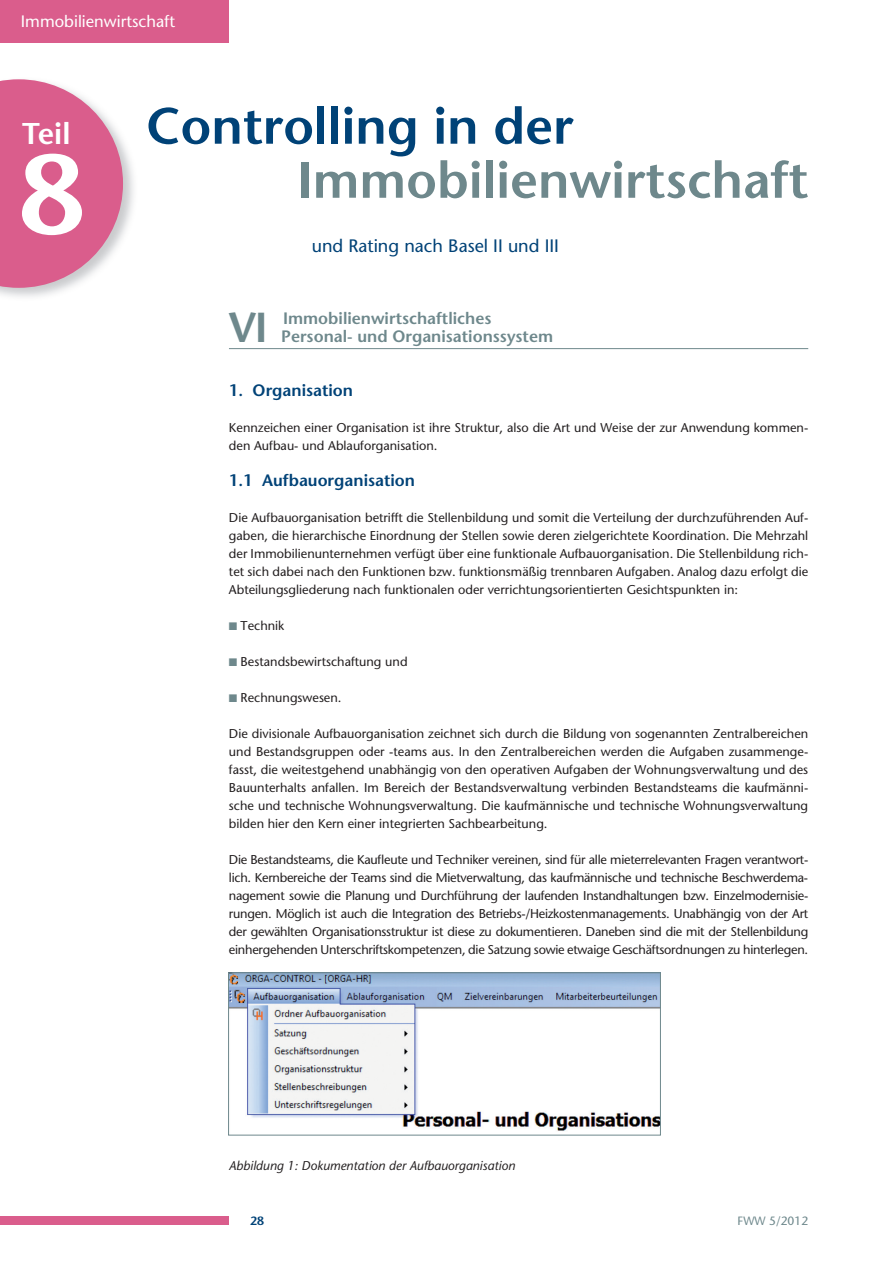
<style>
.page{position:relative;width:893px;height:1263px;background:#fff}
.page>*{position:absolute;margin:0;border:0;box-sizing:border-box;transform-origin:0 0}
.t1{font:600 112.5px "Stone Sans";color:#fff}
.t2{font:600 51px "Stone Sans";color:#6e888c}
.t3{font:600 51px "Stone Sans";color:#004277}
.t4{font:600 41.85px "Stone Sans";color:#6e888c}
.t5{font:600 30px "Stone Sans";color:#fff}
.t6{font:18px "Stone Sans";color:#004277}
.t7{font:600 16.5px/18px "Stone Sans";color:#6e888c}
.t8{font:600 16.5px "Stone Sans";color:#004277}
.t9{font:16.5px "Stone Sans";color:#fff}
.t10{font:12.75px/18px "Stone Sans";color:#231f20;text-align:justify}
.t11{font:italic 12.75px "Stone Sans";color:#231f20}
.t12{font:12px "Stone Sans";color:#6e888c}
.t13{font:600 12px "Stone Sans";color:#004277}
.s1{font-family:"European Pi Three";color:#6e888c}
</style>
<div class="page">
<div style="left:0;top:1215px;width:229px;height:9px;background:#da5d8c"></div>
<div style="left:0;top:0;width:229px;height:42px;background:#da5d8c"></div>
<svg style="left:0;top:79px;width:123px;height:209px;background:#de779e"></svg>
<hr style="left:229px;top:348px;width:578px;height:1px;background:#6e888c">
<img style="left:230px;top:974px;width:428px;height:157px">
<div style="left:228px;top:972px;width:432px;height:163px;border:1px solid #6e888c"></div>
<p class="t9" style="left:21px;top:11px;width:155px">Immobilienwirtschaft</p>
<h3 class="t5" style="left:22px;top:115px;width:50px">Teil</h3>
<h1 class="t1" style="left:20px;top:127px;width:66px">8</h1>
<h2 class="t3" style="left:146px;top:95px;width:428px">Controlling in der</h2>
<h2 class="t2" style="left:297px;top:149px;width:512px">Immobilienwirtschaft</h2>
<h3 class="t6" style="left:311px;top:235px;width:249px">und Rating nach Basel II und III</h3>
<h3 class="t4" style="left:229px;top:302px;width:40px">VI</h3>
<p class="t7" style="left:281px;top:309px;width:273px">Immobilienwirtschaftliches<br>Personal- und Organisationssystem</p>
<p class="t8" style="left:229px;top:380px;width:126px">1. Organisation</p>
<p class="t10" style="left:229px;top:418px;width:580px">Kennzeichen einer Organisation ist ihre Struktur, also die Art und Weise der zur Anwendung kommen&shy;den Aufbau- und Ablauforganisation.</p>
<p class="t8" style="left:229px;top:470px;width:187px">1.1 Aufbauorganisation</p>
<p class="t10" style="left:229px;top:508px;width:580px">Die Aufbauorganisation betrifft die Stellenbildung und somit die Verteilung der durchzuführenden Auf&shy;gaben, die hierarchische Einordnung der Stellen sowie deren zielgerichtete Koordination. Die Mehrzahl der Immobilienunternehmen verfügt über eine funktionale Aufbauorganisation. Die Stellenbildung rich&shy;tet sich dabei nach den Funktionen bzw. funktionsmäßig trennbaren Aufgaben. Analog dazu erfolgt die Abteilungsgliederung nach funktionalen oder verrichtungsorientierten Gesichtspunkten in:</p>
<p class="t10" style="left:229px;top:616px;width:57px"><span class="s1">K</span> Technik</p>
<p class="t10" style="left:229px;top:652px;width:180px"><span class="s1">K</span> Bestandsbewirtschaftung und</p>
<p class="t10" style="left:229px;top:688px;width:114px"><span class="s1">K</span> Rechnungswesen.</p>
<p class="t10" style="left:229px;top:724px;width:580px">Die divisionale Aufbauorganisation zeichnet sich durch die Bildung von sogenannten Zentralbereichen und Bestandsgruppen oder -teams aus. In den Zentralbereichen werden die Aufgaben zusammenge&shy;fasst, die weitestgehend unabhängig von den operativen Aufgaben der Wohnungsverwaltung und des Bauunterhalts anfallen. Im Bereich der Bestandsverwaltung verbinden Bestandsteams die kaufmänni&shy;sche und technische Wohnungsverwaltung. Die kaufmännische und technische Wohnungsverwaltung bilden hier den Kern einer integrierten Sachbearbeitung.</p>
<p class="t10" style="left:229px;top:850px;width:580px">Die Bestandsteams, die Kaufleute und Techniker vereinen, sind für alle mieterrelevanten Fragen verantwort&shy;lich. Kernbereiche der Teams sind die Mietverwaltung, das kaufmännische und technische Beschwerdema&shy;nagement sowie die Planung und Durchführung der laufenden Instandhaltungen bzw. Einzelmodernisie&shy;rungen. Möglich ist auch die Integration des Betriebs-/Heizkostenmanagements. Unabhängig von der Art der gewählten Organisationsstruktur ist diese zu dokumentieren. Daneben sind die mit der Stellenbildung einhergehenden Unterschriftskompetenzen, die Satzung sowie etwaige Geschäftsordnungen zu hinterlegen.</p>
<p class="t11" style="left:229px;top:1158px;width:287px">Abbildung 1: Dokumentation der Aufbauorganisation</p>
<p class="t13" style="left:250px;top:1212px;width:15px">28</p>
<p class="t12" style="left:737px;top:1212px;width:72px">FWW 5/2012</p>
</div>
